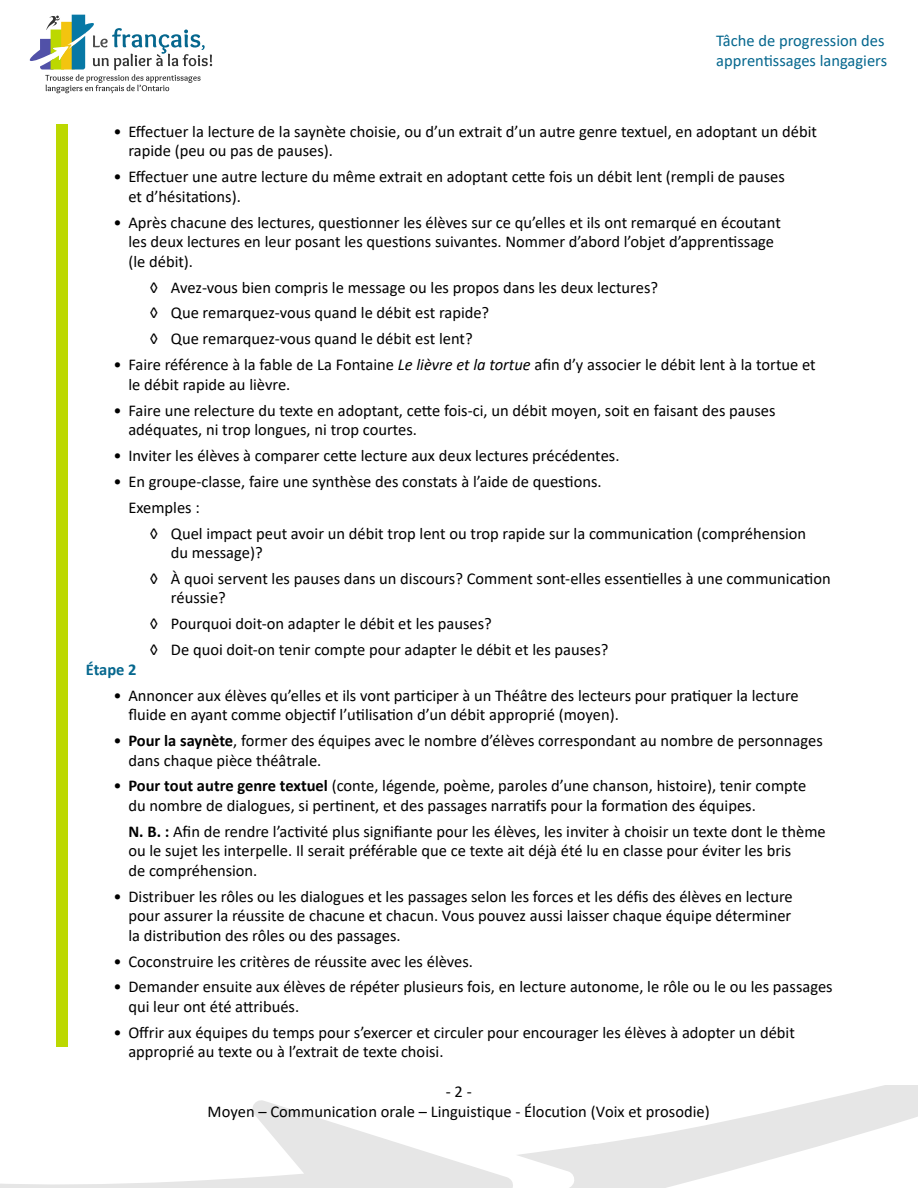
<style>
.page{position:relative;width:918px;height:1188px;background:#fff}
.page>*{position:absolute;margin:0;border:0;box-sizing:border-box;transform-origin:0 0}
.Puce_1{font:16.5px/19.5px "Calibri";color:#000}
.Puce_2_-_exemple_dia{font:16.5px/19.5px "Calibri";color:#000}
.Puce_1_-_sans_bullet{font:16.5px/19.5px "Calibri";color:#000}
.t1{font:16.5px/19.5px "Calibri";color:#05678e}
.Titre_3_-bleu{font:700 16.5px "Calibri";letter-spacing:-.005em;color:#05678e}
.s1{font-style:italic}
.s2{font-weight:700}
</style>
<div class="page">
<svg style="left:0;top:1100px;width:511px;height:88px"></svg>
<svg style="left:511px;top:1085px;width:407px;height:103px"></svg>
<svg style="left:30px;top:15px;width:182px;height:78px"></svg>
<div style="left:56px;top:125px;width:11px;height:922px;background:#bcd800"></div>
<p class="t1" style="left:716px;top:31px;width:172px">Tâche de progression des apprentissages langagiers</p>
<p class="Puce_1" style="left:128px;top:121px;width:690px;text-indent:-15px">• Effectuer la lecture de la saynète choisie, ou d’un extrait d’un autre genre textuel, en adoptant un débit rapide (peu ou pas de pauses).</p>
<p class="Puce_1" style="left:128px;top:167px;width:658px;text-indent:-15px">• Effectuer une autre lecture du même extrait en adoptant cette fois un débit lent (rempli de pauses et d’hésitations).</p>
<p class="Puce_1" style="left:128px;top:212px;width:654px;text-indent:-15px">• Après chacune des lectures, questionner les élèves sur ce qu’elles et ils ont remarqué en écoutant les deux lectures en leur posant les questions suivantes. Nommer d’abord l’objet d’apprentissage (le débit).</p>
<p class="Puce_2_-_exemple_dia" style="left:150px;top:277px;width:510px">◊ Avez-vous bien compris le message ou les propos dans les deux lectures?</p>
<p class="Puce_2_-_exemple_dia" style="left:150px;top:303px;width:341px">◊ Que remarquez-vous quand le débit est rapide?</p>
<p class="Puce_2_-_exemple_dia" style="left:150px;top:329px;width:325px">◊ Que remarquez-vous quand le débit est lent?</p>
<p class="Puce_1" style="left:128px;top:355px;width:689px;text-indent:-15px">• Faire référence à la fable de La Fontaine <span class="s1">Le lièvre et la tortue</span> afin d’y associer le débit lent à la tortue et le débit rapide au lièvre.</p>
<p class="Puce_1" style="left:128px;top:400px;width:649px;text-indent:-15px">• Faire une relecture du texte en adoptant, cette fois-ci, un débit moyen, soit en faisant des pauses adéquates, ni trop longues, ni trop courtes.</p>
<p class="Puce_1" style="left:114px;top:445px;width:507px">• Inviter les élèves à comparer cette lecture aux deux lectures précédentes.</p>
<p class="Puce_1" style="left:114px;top:471px;width:490px">• En groupe-classe, faire une synthèse des constats à l’aide de questions.</p>
<p class="Puce_1_-_sans_bullet" style="left:128px;top:497px;width:73px">Exemples :</p>
<p class="Puce_2_-_exemple_dia" style="left:171px;top:523px;width:637px;text-indent:-21px">◊ Quel impact peut avoir un débit trop lent ou trop rapide sur la communication (compréhension du message)?</p>
<p class="Puce_2_-_exemple_dia" style="left:171px;top:568px;width:661px;text-indent:-21px">◊ À quoi servent les pauses dans un discours? Comment sont-elles essentielles à une communication réussie?</p>
<p class="Puce_2_-_exemple_dia" style="left:150px;top:614px;width:344px">◊ Pourquoi doit-on adapter le débit et les pauses?</p>
<p class="Puce_2_-_exemple_dia" style="left:150px;top:640px;width:460px">◊ De quoi doit-on tenir compte pour adapter le débit et les pauses?</p>
<h3 class="Titre_3_-bleu" style="left:86px;top:658px;width:52px">Étape 2</h3>
<p class="Puce_1" style="left:128px;top:685px;width:672px;text-indent:-15px">• Annoncer aux élèves qu’elles et ils vont participer à un Théâtre des lecteurs pour pratiquer la lecture fluide en ayant comme objectif l’utilisation d’un débit approprié (moyen).</p>
<p class="Puce_1" style="left:128px;top:730px;width:696px;text-indent:-15px">• <span class="s2">Pour la saynète</span>, former des équipes avec le nombre d’élèves correspondant au nombre de personnages dans chaque pièce théâtrale.</p>
<p class="Puce_1" style="left:128px;top:776px;width:679px;text-indent:-15px">• <span class="s2">Pour tout autre genre textuel</span> (conte, légende, poème, paroles d’une chanson, histoire), tenir compte du nombre de dialogues, si pertinent, et des passages narratifs pour la formation des équipes.</p>
<p class="Puce_1_-_sans_bullet" style="left:128px;top:821px;width:699px"><span class="s2">N. B. :</span> Afin de rendre l’activité plus signifiante pour les élèves, les inviter à choisir un texte dont le thème ou le sujet les interpelle. Il serait préférable que ce texte ait déjà été lu en classe pour éviter les bris<br>de compréhension.</p>
<p class="Puce_1" style="left:128px;top:886px;width:666px;text-align:justify;text-indent:-15px">• Distribuer les rôles ou les dialogues et les passages selon les forces et les défis des élèves en lecture pour assurer la réussite de chacune et chacun. Vous pouvez aussi laisser chaque équipe déterminer la distribution des rôles ou des passages.</p>
<p class="Puce_1" style="left:114px;top:951px;width:361px">• Coconstruire les critères de réussite avec les élèves.</p>
<p class="Puce_1" style="left:128px;top:977px;width:706px;text-indent:-15px">• Demander ensuite aux élèves de répéter plusieurs fois, en lecture autonome, le rôle ou le ou les passages qui leur ont été attribués.</p>
<p class="Puce_1" style="left:128px;top:1022px;width:668px;text-indent:-15px">• Offrir aux équipes du temps pour s’exercer et circuler pour encourager les élèves à adopter un débit approprié au texte ou à l’extrait de texte choisi.</p>
<p class="Puce_1" style="left:208px;top:1082px;width:504px;text-align:center">-2 -<br>Moyen – Communication orale – Linguistique - Élocution (Voix et prosodie)</p>
</div>
